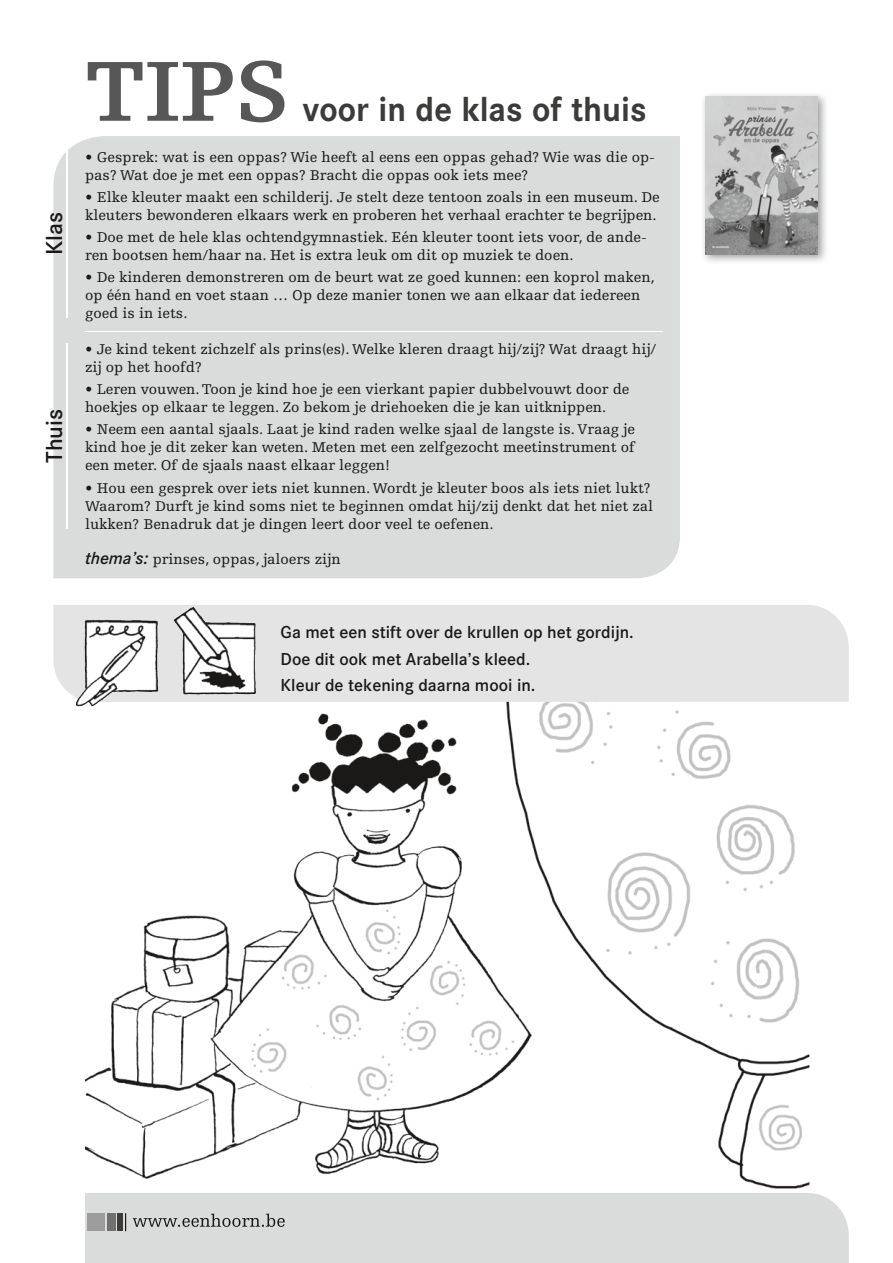
<style>
.page{position:relative;width:893px;height:1263px;background:#fff}
.page>*{position:absolute;margin:0;border:0;box-sizing:border-box;transform-origin:0 0}
.t1{font:700 90px "Egyptienne F";color:#575757}
.t2{font:700 36px "Corporate S";color:#3b3c3a;scale:.95 1}
.t3{font:600 24px "Corporate S";color:#1a1918}
.t4{font:600 18px/26.7px "Corporate S";color:#1a1918}
.t5{font:15px/18px "Egyptienne F";color:#1a1918}
.s1{font-family:"Corporate S";font-weight:600;font-style:italic;font-size:18px}
</style>
<div class="page">
<img style="left:85px;top:702px;width:725px;height:487px">
<div style="left:53px;top:605px;width:796px;height:97px;background:#e4e4e4"></div>
<div style="left:53px;top:136px;width:627px;height:442px;background:#dadbdb"></div>
<div style="left:85px;top:1193px;width:764px;height:70px;background:#dadbdb"></div>
<svg style="left:125px;top:1213px;width:160px;height:18px;background:#b8b9b9"></svg>
<div style="left:117px;top:1213px;width:6px;height:18px;background:#3b3c3a"></div>
<div style="left:107px;top:1213px;width:9px;height:18px;background:#6f706f"></div>
<div style="left:87px;top:1213px;width:18px;height:18px;background:#9d9d9d"></div>
<img style="left:76px;top:619px;width:63px;height:87px">
<img style="left:174px;top:607px;width:82px;height:88px">
<img style="left:703px;top:94px;width:123px;height:168px">
<img style="left:705px;top:97px;width:113px;height:157px">
<hr style="left:66px;top:150px;width:2px;height:168px;background:#fff">
<hr style="left:66px;top:343px;width:2px;height:186px;background:#fff">
<hr style="left:85px;top:331px;width:578px;height:1px;background:#fff">
<h3 class="t3" style="left:41px;top:255px;width:45px;rotate:-90deg">Klas</h3>
<h3 class="t3" style="left:41px;top:463px;width:55px;rotate:-90deg">Thuis</h3>
<h1 class="t1" style="left:85px;top:42px;width:207px">TIPS</h1>
<h2 class="t2" style="left:302px;top:88px;width:364px">voor in de klas of thuis</h2>
<p class="t5" style="left:85px;top:148px;width:571px">• Gesprek: wat is een oppas? Wie heeft al eens een oppas gehad? Wie was die op&shy;pas? Wat doe je met een oppas? Bracht die oppas ook iets mee?</p>
<p class="t5" style="left:85px;top:188px;width:576px">• Elke kleuter maakt een schilderij. Je stelt deze tentoon zoals in een museum. De kleuters bewonderen elkaars werk en proberen het verhaal erachter te begrijpen.</p>
<p class="t5" style="left:85px;top:228px;width:563px">• Doe met de hele klas ochtendgymnastiek. Eén kleuter toont iets voor, de ande&shy;ren bootsen hem/haar na. Het is extra leuk om dit op muziek te doen.</p>
<p class="t5" style="left:85px;top:269px;width:571px">• De kinderen demonstreren om de beurt wat ze goed kunnen: een koprol maken, op één hand en voet staan … Op deze manier tonen we aan elkaar dat iedereen goed is in iets.</p>
<p class="t5" style="left:85px;top:340px;width:573px">• Je kind tekent zichzelf als prins(es). Welke kleren draagt hij/zij? Wat draagt hij/ zij op het hoofd?</p>
<p class="t5" style="left:85px;top:380px;width:546px">• Leren vouwen. Toon je kind hoe je een vierkant papier dubbelvouwt door de hoekjes op elkaar te leggen. Zo bekom je driehoeken die je kan uitknippen.</p>
<p class="t5" style="left:85px;top:421px;width:551px;text-align:justify">• Neem een aantal sjaals. Laat je kind raden welke sjaal de langste is. Vraag je kind hoe je dit zeker kan weten. Meten met een zelfgezocht meetinstrument of een meter. Of de sjaals naast elkaar leggen!</p>
<p class="t5" style="left:85px;top:479px;width:570px">• Hou een gesprek over iets niet kunnen. Wordt je kleuter boos als iets niet lukt?<br>Waarom? Durft je kind soms niet te beginnen omdat hij/zij denkt dat het niet zal lukken? Benadruk dat je dingen leert door veel te oefenen.</p>
<p class="t5" style="left:85px;top:550px;width:257px"><span class="s1">thema’s:</span> prinses, oppas, jaloers zijn</p>
<p class="t4" style="left:281px;top:619px;width:355px">Ga met een stift over de krullen op het gordijn.<br>Doe dit ook met Arabella’s kleed.<br>Kleur de tekening daarna mooi in.</p>
</div>
